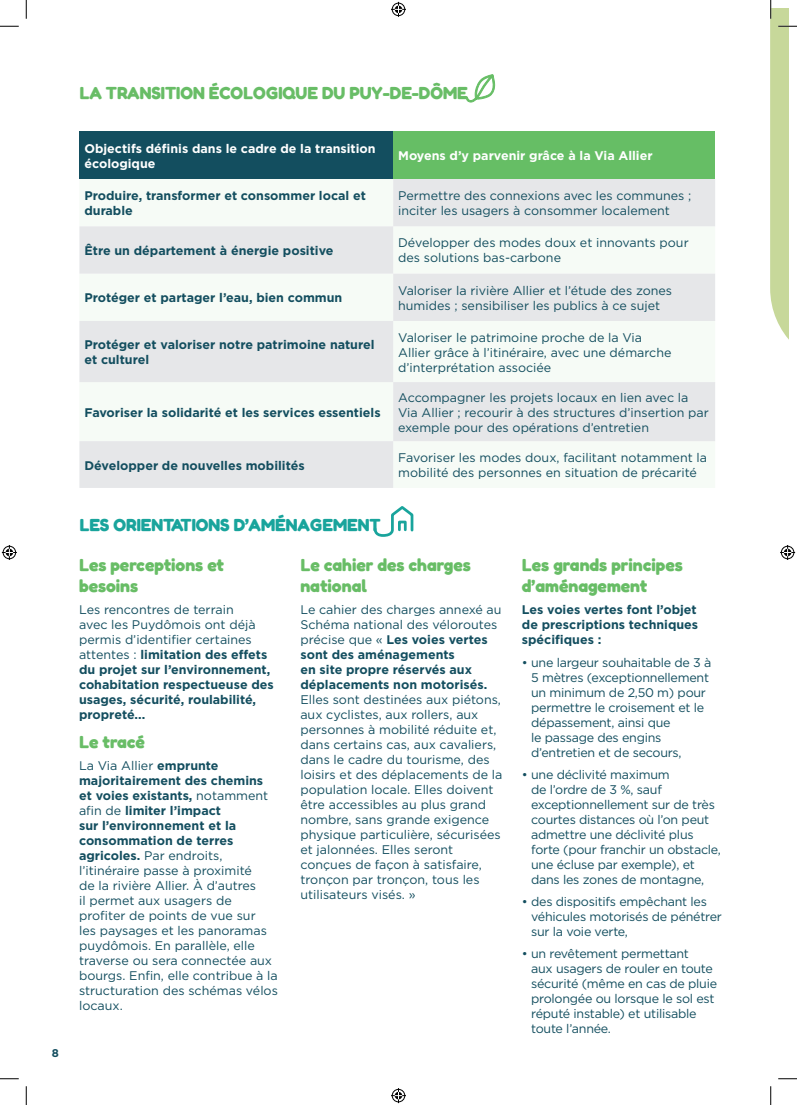
<style>
.page{position:relative;width:797px;height:1105px;background:#fff}
.page>*{position:absolute;margin:0;border:0;box-sizing:border-box;transform-origin:0 0}
.t1{font:700 17.5px/21px "Fredoka";color:#68bd66}
.t2{font:700 17.5px "Fredoka";color:#19a49c}
.t3{font:12.5px/15px "Gotham";color:#134e5f}
.t4{font:700 12.5px/15px "Gotham";color:#134e5f}
.t5{font:12.5px/15px "Gotham";letter-spacing:-.02em;color:#134e5f}
.t6{font:700 12.5px/15px "Gotham";color:#fff}
.t7{font:700 11.25px "Gotham";color:#134e5f}
.s1{font-weight:400}
.s2{font-weight:700}
</style>
<div class="page">
<div style="left:79px;top:132px;width:314px;height:47px;background:#134e5f"></div>
<div style="left:393px;top:132px;width:322px;height:47px;background:#66be65"></div>
<svg style="left:79px;top:179px;width:636px;height:309px;fill:#f2f4f3"></svg>
<svg style="left:466px;top:74px;width:29px;height:29px"></svg>
<svg style="left:373px;top:506px;width:41px;height:31px"></svg>
<div style="left:398px;top:521px;width:8px;height:10px;border:3px solid #19a49c"></div>
<svg style="left:0;top:26px;width:19px;height:1px"></svg>
<svg style="left:0;top:1078px;width:19px;height:1px"></svg>
<svg style="left:778px;top:1078px;width:19px;height:1px"></svg>
<svg style="left:26px;top:0;width:1px;height:19px"></svg>
<svg style="left:26px;top:1086px;width:1px;height:19px"></svg>
<svg style="left:770px;top:0;width:27px;height:340px"></svg>
<svg style="left:770px;top:1086px;width:1px;height:19px"></svg>
<svg style="left:391px;top:2px;width:15px;height:15px"></svg>
<svg style="left:391px;top:1088px;width:15px;height:15px"></svg>
<svg style="left:2px;top:545px;width:15px;height:15px"></svg>
<svg style="left:780px;top:545px;width:15px;height:15px"></svg>
<p class="t7" style="left:52px;top:1045px;width:9px">8</p>
<h1 class="t1" style="left:79px;top:82px;width:390px">LA TRANSITION ÉCOLOGIQUE DU PUY-DE-DÔME</h1>
<p class="t6" style="left:84px;top:141px;width:293px">Objectifs définis dans le cadre de la transition écologique</p>
<p class="t6" style="left:398px;top:148px;width:256px">Moyens d’y parvenir grâce à la Via Allier</p>
<p class="t4" style="left:84px;top:188px;width:283px">Produire, transformer et consommer local et durable</p>
<p class="t3" style="left:398px;top:188px;width:295px">Permettre des connexions avec les communes ; inciter les usagers à consommer localement</p>
<p class="t4" style="left:84px;top:243px;width:250px">Être un département à énergie positive</p>
<p class="t3" style="left:398px;top:235px;width:292px">Développer des modes doux et innovants pour des solutions bas-carbone</p>
<p class="t4" style="left:84px;top:290px;width:259px">Protéger et partager l’eau, bien commun</p>
<p class="t3" style="left:398px;top:283px;width:275px">Valoriser la rivière Allier et l’étude des zones humides ; sensibiliser les publics à ce sujet</p>
<p class="t4" style="left:84px;top:337px;width:292px">Protéger et valoriser notre patrimoine naturel et culturel</p>
<p class="t3" style="left:398px;top:329px;width:275px">Valoriser le patrimoine proche de la Via<br>Allier grâce à l’itinéraire, avec une démarche d’interprétation associée</p>
<p class="t4" style="left:84px;top:405px;width:298px">Favoriser la solidarité et les services essentiels</p>
<p class="t3" style="left:398px;top:389px;width:312px">Accompagner les projets locaux en lien avec la<br>Via Allier ; recourir à des structures d’insertion par exemple pour des opérations d’entretien</p>
<p class="t4" style="left:84px;top:457px;width:222px">Développer de nouvelles mobilités</p>
<p class="t3" style="left:398px;top:450px;width:310px">Favoriser les modes doux, facilitant notamment la mobilité des personnes en situation de précarité</p>
<h1 class="t2" style="left:79px;top:514px;width:303px">LES ORIENTATIONS D’AMÉNAGEMENT</h1>
<h1 class="t1" style="left:79px;top:555px;width:146px">Les perceptions et besoins</h1>
<p class="t4" style="left:79px;top:602px;width:196px"><span class="s1">Les rencontres de terrain<br>avec les Puydômois ont déjà permis d’identifier certaines attentes :</span> limitation des effets du projet sur l’environnement, cohabitation respectueuse des usages, sécurité, roulabilité, propreté...</p>
<h1 class="t1" style="left:79px;top:731px;width:67px">Le tracé</h1>
<p class="t3" style="left:79px;top:757px;width:200px">La Via Allier <span class="s2">emprunte majoritairement des chemins et voies existants,</span> notamment afin de <span class="s2">limiter l’impact<br>sur l’environnement et la consommation de terres agricoles.</span> Par endroits, l’itinéraire passe à proximité<br>de la rivière Allier. À d’autres<br>il permet aux usagers de profiter de points de vue sur<br>les paysages et les panoramas puydômois. En parallèle, elle traverse ou sera connectée aux bourgs. Enfin, elle contribue à la structuration des schémas vélos locaux.</p>
<h1 class="t1" style="left:300px;top:555px;width:172px">Le cahier des charges national</h1>
<p class="t4" style="left:300px;top:602px;width:203px"><span class="s1">Le cahier des charges annexé au<br>Schéma national des véloroutes précise que «</span> Les voies vertes sont des aménagements<br>en site propre réservés aux déplacements non motorisés.</p>
<p class="t3" style="left:300px;top:692px;width:203px">Elles sont destinées aux piétons, aux cyclistes, aux rollers, aux personnes à mobilité réduite et, dans certains cas, aux cavaliers, dans le cadre du tourisme, des loisirs et des déplacements de la population locale. Elles doivent être accessibles au plus grand nombre, sans grande exigence physique particulière, sécurisées et jalonnées. Elles seront conçues de façon à satisfaire, tronçon par tronçon, tous les utilisateurs visés. »</p>
<h1 class="t1" style="left:522px;top:555px;width:162px">Les grands principes d’aménagement</h1>
<p class="t4" style="left:522px;top:602px;width:178px;text-align:justify">Les voies vertes font l’objet de prescriptions techniques spécifiques :</p>
<p class="t5" style="left:531px;top:654px;width:182px;text-indent:-9px">• une largeur souhaitable de 3 à<br>5 mètres (exceptionnellement un minimum de 2,50 m) pour permettre le croisement et le dépassement, ainsi que<br>le passage des engins d’entretien et de secours,</p>
<p class="t5" style="left:531px;top:766px;width:191px;text-indent:-9px">• une déclivité maximum<br>de l’ordre de 3 %, sauf exceptionnellement sur de très courtes distances où l’on peut admettre une déclivité plus forte (pour franchir un obstacle, une écluse par exemple), et dans les zones de montagne,</p>
<p class="t5" style="left:531px;top:893px;width:192px;text-indent:-9px">• des dispositifs empêchant les véhicules motorisés de pénétrer sur la voie verte,</p>
<p class="t5" style="left:531px;top:945px;width:187px;text-indent:-9px">• un revêtement permettant<br>aux usagers de rouler en toute sécurité (même en cas de pluie prolongée ou lorsque le sol est réputé instable) et utilisable toute l’année.</p>
</div>
